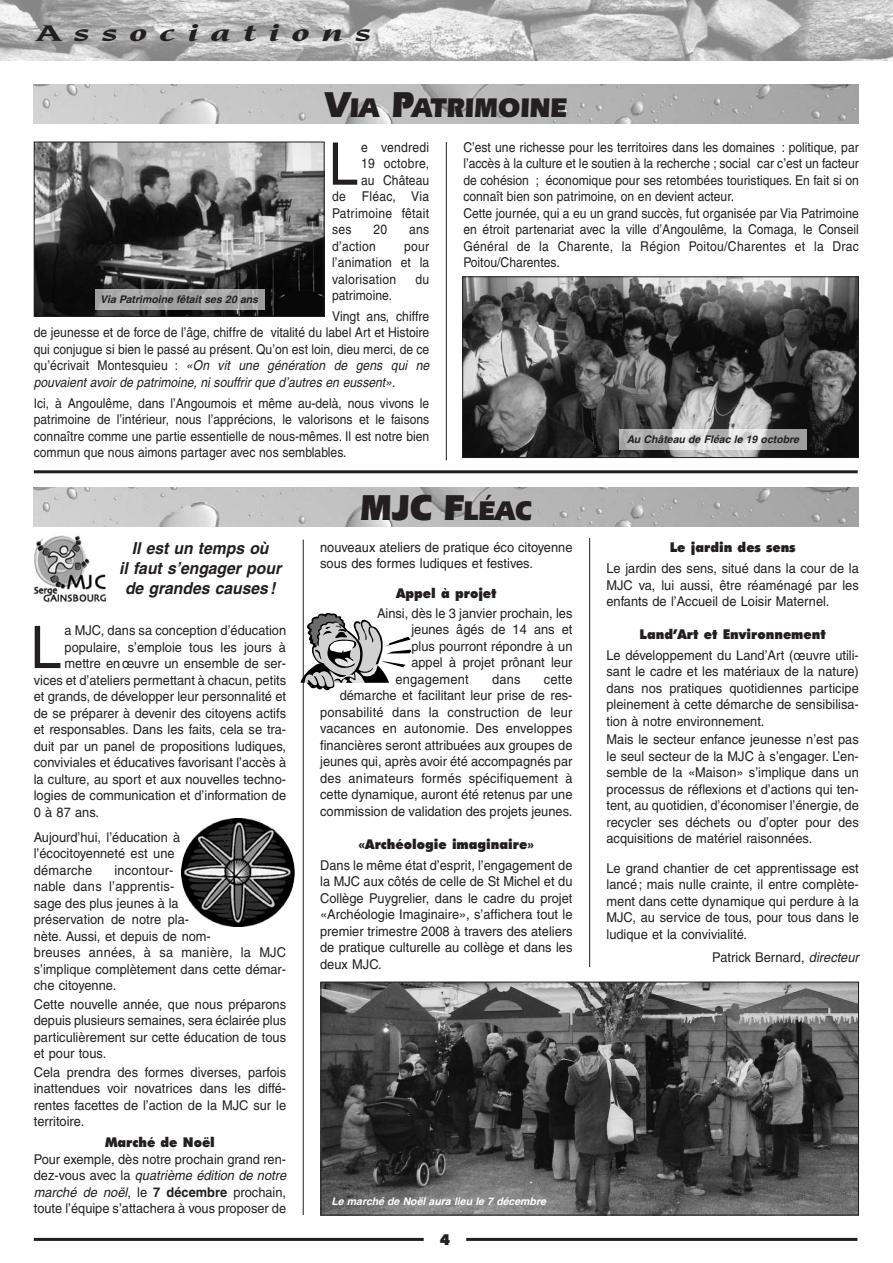
<style>
.page{position:relative;width:893px;height:1263px;background:#fff}
.page>*{position:absolute;margin:0;border:0;box-sizing:border-box;transform-origin:0 0}
.t1{font:58.8px "Helvetica";color:#231f20;scale:.95 1}
.t2{font:58.8px "Helvetica";color:#231f20;scale:.9 1}
.t3{font:900 37.5px "Eras IT Cby BT";color:#231f20;scale:.9 1}
.t4{font:900 28.2px "Eras IT Cby BT";color:#231f20;scale:.9 1}
.t5{font:italic 700 24px "Novarese IT Cby BT";letter-spacing:.285em;color:#231f20;scale:1.7 1}
.t6{font:italic 700 16.5px/19.8px "Helvetica";color:#231f20;text-align:center;scale:.95 1}
.t7{font:900 15px "Futura BT";color:#231f20}
.t8{font:13.5px/16.5px "Helvetica";color:#231f20;text-align:justify;scale:.95 1}
.t9{font:13.5px/16.5px "Helvetica";color:#231f20;scale:.9 1}
.t10{font:900 13.5px "Futura BT";color:#231f20;scale:.95 1}
.t11{font:13.5px "Helvetica";letter-spacing:.02em;color:#231f20;scale:.9 1}
.t12{font:italic 700 10.5px "Helvetica";color:#231f20}
.t13{font:italic 700 10.5px "Helvetica";color:#fff}
.s1{font-size:37.5px}
.s2{font-style:italic}
.s3{font-weight:700}
.s4{font-size:28.2px}
</style>
<div class="page">
<img style="left:0;top:0;width:893px;height:60px">
<hr style="left:34px;top:1238px;width:390px;height:3px;background:#231f20">
<hr style="left:466px;top:1238px;width:391px;height:3px;background:#231f20">
<svg style="left:34px;top:84px;width:825px;height:39px;background:#bababa"></svg>
<img style="left:34px;top:488px;width:825px;height:39px">
<hr style="left:303px;top:540px;width:1px;height:675px;background:#231f20">
<hr style="left:589px;top:538px;width:1px;height:429px;background:#231f20">
<hr style="left:34px;top:470px;width:824px;height:3px;background:#231f20">
<hr style="left:446px;top:142px;width:1px;height:318px;background:#231f20">
<img style="left:464px;top:278px;width:393px;height:178px">
<div style="left:462px;top:276px;width:397px;height:182px;border:1px solid #231f20"></div>
<img style="left:619px;top:430px;width:187px;height:19px">
<img style="left:36px;top:144px;width:286px;height:171px">
<div style="left:34px;top:142px;width:290px;height:175px;border:1px solid #231f20"></div>
<img style="left:96px;top:289px;width:168px;height:21px">
<img style="left:33px;top:535px;width:74px;height:68px">
<img style="left:323px;top:984px;width:534px;height:229px">
<div style="left:321px;top:982px;width:538px;height:233px;border:1px solid #231f20"></div>
<svg style="left:300px;top:613px;width:111px;height:77px"></svg>
<img style="left:182px;top:819px;width:112px;height:108px">
<h3 class="t5" style="left:35px;top:22px;width:199px">Associations</h3>
<h3 class="t4" style="left:325px;top:98px;width:261px"><span class="s1">VC</span>IALUB DES <span class="s1">A</span>ÎNÉS</h3>
<h3 class="t4" style="left:392px;top:98px;width:197px"><span class="s1">P</span>ATRIMOINE</h3>
<h1 class="t2" style="left:329px;top:142px;width:34px">L</h1>
<p class="t11" style="left:361px;top:142px;width:77px">e vendredi</p>
<p class="t11" style="left:361px;top:159px;width:77px">19 octobre,</p>
<p class="t9" style="left:361px;top:173px;width:77px">au Château</p>
<p class="t11" style="left:332px;top:192px;width:110px">de Fléac, Via</p>
<p class="t11" style="left:332px;top:208px;width:110px">Patrimoine fêtait</p>
<p class="t9" style="left:332px;top:223px;width:23px">ses</p>
<p class="t9" style="left:373px;top:223px;width:17px">20</p>
<p class="t9" style="left:409px;top:223px;width:24px">ans</p>
<p class="t9" style="left:332px;top:239px;width:50px">d’action</p>
<p class="t9" style="left:332px;top:239px;width:110px;text-align:justify;text-indent:72px">pour l’animation et la valorisation</p>
<p class="t9" style="left:415px;top:272px;width:17px">du</p>
<p class="t9" style="left:332px;top:286px;width:110px;line-height:20.7px">patrimoine.<br>Vingt ans, chiffre</p>
<p class="t9" style="left:34px;top:326px;width:444px">de jeunesse et de force de l’âge, chiffre de vitalité du label Art et Histoire qui conjugue si bien le passé au présent. Qu’on est loin, dieu merci, de ce qu’écrivait Montesquieu : <span class="s2">«On vit une génération de gens qui ne pouvaient avoir de patrimoine, ni souffrir que d’autres en eussent»</span>.</p>
<p class="t9" style="left:34px;top:396px;width:441px;text-align:justify">Ici, à Angoulême, dans l’Angoumois et même au-delà, nous vivons le patrimoine de l’intérieur, nous l’apprécions, le valorisons et le faisons connaître comme une partie essentielle de nous-mêmes. Il est notre bien commun que nous aimons partager avec nos semblables.</p>
<p class="t12" style="left:100px;top:295px;width:162px">Via Patrimoine fêtait ses 20 ans</p>
<p class="t9" style="left:463px;top:140px;width:441px">C’est une richesse pour les territoires dans les domaines : politique, par l’accès à la culture et le soutien à la recherche ; social car c’est un facteur de cohésion ; économique pour ses retombées touristiques. En fait si on connaît bien son patrimoine, on en devient acteur.<br>Cette journée, qui a eu un grand succès, fut organisée par Via Patrimoine en étroit partenariat avec la ville d’Angoulême, la Comaga, le Conseil Général de la Charente, la Région Poitou/Charentes et la Drac Poitou/Charentes.</p>
<p class="t12" style="left:627px;top:435px;width:176px">Au Château de Fléac le 19 octobre</p>
<p class="t6" style="left:119px;top:540px;width:175px">Il est un temps où<br>il faut s’engager pour de grandes causes !</p>
<h1 class="t1" style="left:30px;top:626px;width:34px">L</h1>
<p class="t8" style="left:65px;top:623px;width:235px">a MJC, dans sa conception d’éducation</p>
<p class="t8" style="left:65px;top:640px;width:235px">populaire, s’emploie tous les jours à</p>
<p class="t8" style="left:65px;top:656px;width:235px">mettre en œuvre un ensemble de ser-</p>
<p class="t8" style="left:34px;top:673px;width:267px">vices et d’ateliers permettant à chacun, petits</p>
<p class="t8" style="left:34px;top:689px;width:267px">et grands, de développer leur personnalité et</p>
<p class="t8" style="left:34px;top:706px;width:267px">de se préparer à devenir des citoyens actifs</p>
<p class="t8" style="left:34px;top:722px;width:267px">et responsables. Dans les faits, cela se tra-</p>
<p class="t8" style="left:34px;top:739px;width:267px">duit par un panel de propositions ludiques,</p>
<p class="t8" style="left:34px;top:755px;width:267px">conviviales et éducatives favorisant l’accès à</p>
<p class="t8" style="left:34px;top:772px;width:267px">la culture, au sport et aux nouvelles techno-</p>
<p class="t8" style="left:34px;top:788px;width:267px">logies de communication et d’information de</p>
<p class="t8" style="left:34px;top:805px;width:70px">0 à 87 ans.</p>
<p class="t8" style="left:34px;top:830px;width:156px;text-align:left">Aujourd’hui, l’éducation à l’écocitoyenneté est une démarche</p>
<p class="t8" style="left:34px;top:863px;width:267px;text-align:left;text-indent:81px">incontour-<br>nable dans l’apprentis-<br>sage des plus jeunes à la<br>préservation de notre pla-<br>nète. Aussi, et depuis de nom-<br>breuses années, à sa manière, la MJC s’implique complètement dans cette démar&shy;che citoyenne.</p>
<p class="t8" style="left:34px;top:997px;width:267px">Cette nouvelle année, que nous préparons depuis plusieurs semaines, sera éclairée plus particulièrement sur cette éducation de tous et pour tous.</p>
<p class="t8" style="left:34px;top:1065px;width:267px">Cela prendra des formes diverses, parfois inattendues voir novatrices dans les diffé&shy;rentes facettes de l’action de la MJC sur le territoire.</p>
<p class="t10" style="left:105px;top:1137px;width:117px">Marché de Noël</p>
<p class="t8" style="left:34px;top:1152px;width:270px;text-align:left">Pour exemple, dès notre prochain grand ren&shy;d e z - v o u s a v e c l a <span class="s2">quatrième édition de notre marché de noël</span>, le <span class="s3">7 décembre</span> prochain, toute l’équipe s’attachera à vous proposer de</p>
<h2 class="t3" style="left:360px;top:495px;width:192px">MJC F<span class="s4">LÉAC</span></h2>
<p class="t8" style="left:320px;top:540px;width:267px">nouveaux ateliers de pratique éco citoyenne sous des formes ludiques et festives.</p>
<p class="t10" style="left:396px;top:588px;width:107px">Appel à projet</p>
<p class="t8" style="left:377px;top:606px;width:207px">Ainsi, dès le 3 janvier prochain, les</p>
<p class="t8" style="left:411px;top:623px;width:171px">jeunes âgés de 14 ans et</p>
<p class="t8" style="left:411px;top:639px;width:171px">plus pourront répondre à un</p>
<p class="t8" style="left:411px;top:656px;width:171px">appel à projet prônant leur</p>
<p class="t8" style="left:395px;top:672px;width:79px">engagement</p>
<p class="t8" style="left:492px;top:672px;width:31px">dans</p>
<p class="t8" style="left:320px;top:672px;width:267px;text-align:right">cette<br>démarche et facilitant leur prise de res&shy;ponsabilité dans la construction de leur vacances en autonomie. Des enveloppes financières seront attribuées aux groupes de jeunes qui, après avoir été accompagnés par des animateurs formés spécifiquement à cette dynamique, auront été retenus par une commission de validation des projets jeunes.</p>
<p class="t10" style="left:359px;top:838px;width:186px">«Archéologie imaginaire»</p>
<p class="t8" style="left:320px;top:858px;width:267px">Dans le même état d’esprit, l’engagement de la MJC aux côtés de celle de St Michel et du Collège Puygrelier, dans le cadre du projet «Archéologie Imaginaire», s’affichera tout le premier trimestre 2008 à travers des ateliers de pratique culturelle au collège et dans les deux MJC.</p>
<p class="t13" style="left:331px;top:1197px;width:218px">Le marché de Noël aura lieu le 7 décembre</p>
<p class="t7" style="left:440px;top:1233px;width:12px">4</p>
<p class="t10" style="left:670px;top:542px;width:134px">Le jardin des sens</p>
<p class="t8" style="left:606px;top:561px;width:267px">Le jardin des sens, situé dans la cour de la MJC va, lui aussi, être réaménagé par les enfants de l’Accueil de Loisir Maternel.</p>
<p class="t10" style="left:639px;top:629px;width:197px">Land’Art et Environnement</p>
<p class="t8" style="left:606px;top:648px;width:267px">Le développement du Land’Art (œuvre utili&shy;sant le cadre et les matériaux de la nature) dans nos pratiques quotidiennes participe pleinement à cette démarche de sensibilisa&shy;tion à notre environnement.</p>
<p class="t8" style="left:606px;top:733px;width:267px">Mais le secteur enfance jeunesse n’est pas le seul secteur de la MJC à s’engager. L’en&shy;semble de la «Maison» s’implique dans un processus de réflexions et d’actions qui ten&shy;tent, au quotidien, d’économiser l’énergie, de recycler ses déchets ou d’opter pour des acquisitions de matériel raisonnées.</p>
<p class="t8" style="left:606px;top:861px;width:267px">Le grand chantier de cet apprentissage est lancé ; mais nulle crainte, il entre complète&shy;ment dans cette dynamique qui perdure à la MJC, au service de tous, pour tous dans le ludique et la convivialité.</p>
<p class="t8" style="left:712px;top:950px;width:158px">Patrick Bernard, <span class="s2">directeur</span></p>
</div>
